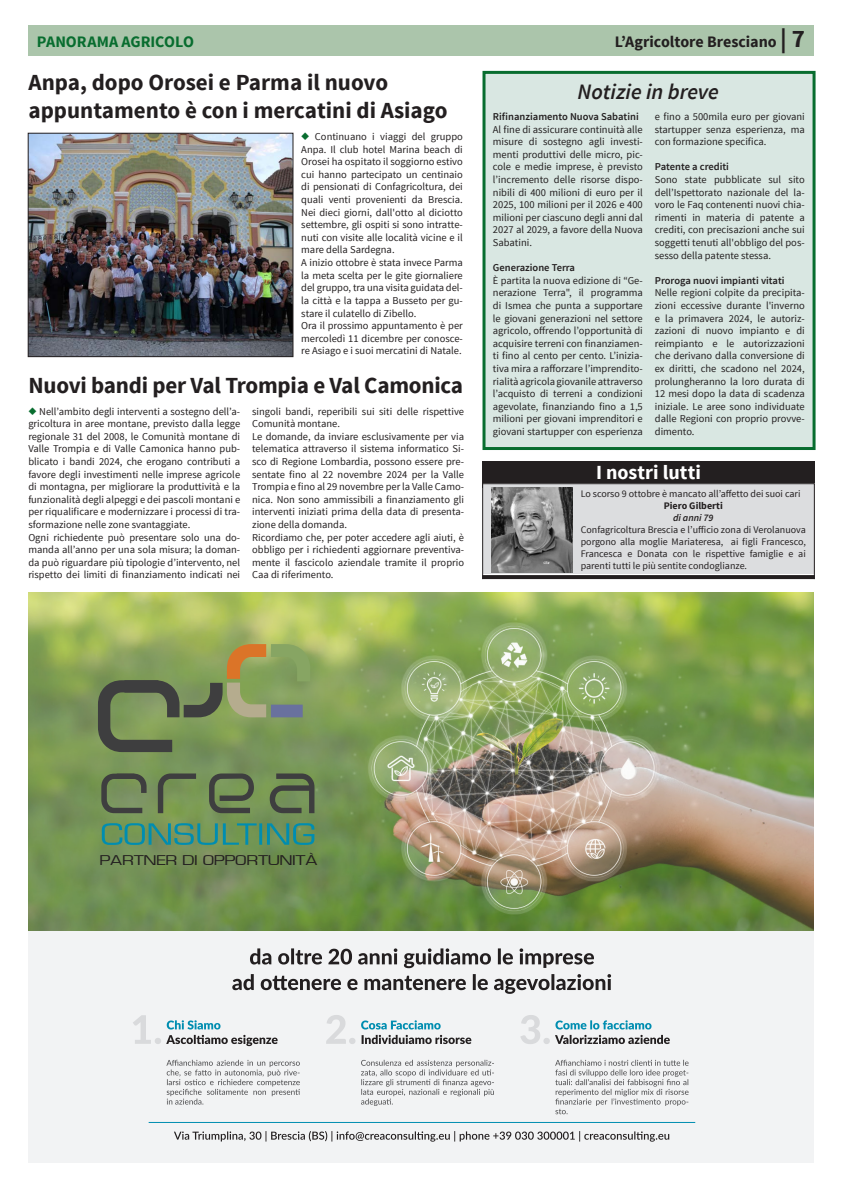
<style>
.page{position:relative;width:842px;height:1191px;background:#fff}
.page>*{position:absolute;margin:0;border:0;box-sizing:border-box;transform-origin:0 0}
.TITOLI_articoli_BIG{font:700 23px/27.6px "Source Sans Pro";letter-spacing:-.01em;color:#231f20}
.Testo_lungo{font:italic 600 22px "Source Sans Pro";color:#231f20}
.TITOLO_LUTTO{font:700 20px "Source Sans Pro";color:#fff}
.t1{font:700 16px "Source Sans Pro";letter-spacing:-.005em;color:#231f20}
.t2{font:700 16px "Source Sans Pro";letter-spacing:-.005em;color:#086d2f}
.t3{font:14.6px "Waukegan LDO";color:#231f20;scale:1.32 1}
.Testo_lungo-2{font:10.5px/12.6px "Source Sans Pro";color:#231f20;text-align:justify}
.Testo_lungo-3{font:600 10.5px "Source Sans Pro";color:#231f20}
.Testo_lutto{font:10px/12px "Source Sans Pro";color:#231f20;text-align:justify}
.Testo_lutto_Grassetto{font:700 10px "Source Sans Pro";color:#231f20}
.Testo_lutto_Corsivo{font:italic 600 10px "Source Sans Pro";color:#231f20}
.s1{font-size:25px}
.s2{color:#086d2f}
</style>
<div class="page">
<div style="left:28px;top:26px;width:786px;height:30px;background:#abc5ab"></div>
<div style="left:482px;top:71px;width:333px;height:379px;background:#d9e7e2;border:3px solid #086d2f"></div>
<div style="left:482px;top:461px;width:333px;height:27px;background:#231f20"></div>
<div style="left:483px;top:484px;width:331px;height:90px;background:#dcdddf"></div>
<div style="left:482px;top:483px;width:333px;height:96px;border:1px solid #231f20"></div>
<svg style="left:482px;top:575px;width:333px;height:4px"></svg>
<img style="left:30px;top:135px;width:261px;height:220px">
<div style="left:28px;top:133px;width:265px;height:224px;border:1px solid #231f20"></div>
<div style="left:28px;top:930px;width:786px;height:232px;background:#f0f1f2"></div>
<img style="left:28px;top:592px;width:786px;height:338px">
<svg style="left:232px;top:974px;width:379px;height:20px"></svg>
<svg style="left:250px;top:948px;width:344px;height:20px"></svg>
<svg style="left:361px;top:1020px;width:110px;height:24px"></svg>
<svg style="left:133px;top:1015px;width:145px;height:31px"></svg>
<svg style="left:326px;top:1015px;width:29px;height:29px"></svg>
<svg style="left:521px;top:1015px;width:149px;height:29px"></svg>
<svg style="left:166px;top:1059px;width:134px;height:45px"></svg>
<svg style="left:361px;top:1059px;width:133px;height:47px"></svg>
<svg style="left:555px;top:1059px;width:134px;height:55px"></svg>
<svg style="left:174px;top:1131px;width:495px;height:10px"></svg>
<hr style="left:149px;top:1122px;width:546px;height:1px;background:#008db0">
<svg style="left:158px;top:773px;width:38px;height:40px;background:#6b824f"></svg>
<svg style="left:209px;top:773px;width:45px;height:40px;background:#5e6f4c"></svg>
<svg style="left:270px;top:773px;width:44px;height:40px;background:#5c6d4c"></svg>
<svg style="left:101px;top:773px;width:46px;height:40px;background:#657653"></svg>
<svg style="left:102px;top:823px;width:212px;height:22px;background:#519172"></svg>
<svg style="left:97px;top:644px;width:213px;height:109px;background:#7d8f58"></svg>
<img style="left:492px;top:488px;width:80px;height:84px">
<p class="t2" style="left:37px;top:32px;width:159px">PANORAMA AGRICOLO</p>
<p class="t1" style="left:615px;top:32px;width:192px">L’Agricoltore Bresciano <span class="s1">| 7</span></p>
<p class="Testo_lungo" style="left:577px;top:78px;width:143px">Notizie in breve</p>
<p class="Testo_lungo-3" style="left:493px;top:110px;width:147px">Rifinanziamento Nuova Sabatini</p>
<p class="Testo_lungo-2" style="left:493px;top:123px;width:151px">Al fine di assicurare continuità alle misure di sostegno agli investi&shy;menti produttivi delle micro, pic&shy;cole e medie imprese, è previsto l’incremento delle risorse dispo&shy;nibili di 400 milioni di euro per il 2025, 100 milioni per il 2026 e 400 milioni per ciascuno degli anni dal 2027 al 2029, a favore della Nuova Sabatini.</p>
<p class="Testo_lungo-3" style="left:493px;top:261px;width:84px">Generazione Terra</p>
<p class="Testo_lungo-2" style="left:493px;top:274px;width:151px">È partita la nuova edizione di “Ge&shy;nerazione Terra", il programma di Ismea che punta a supportare le giovani generazioni nel settore agricolo, offrendo l’opportunità di acquisire terreni con finanziamen&shy;ti fino al cento per cento. L’inizia&shy;tiva mira a rafforzare l’imprendito&shy;rialità agricola giovanile attraverso l’acquisto di terreni a condizioni agevolate, finanziando fino a 1,5 milioni per giovani imprenditori e giovani startupper con esperienza</p>
<p class="TITOLI_articoli_BIG" style="left:29px;top:69px;width:420px">Anpa, dopo Orosei e Parma il nuovo appuntamento è con i mercatini di Asiago</p>
<p class="Testo_lungo-2" style="left:655px;top:110px;width:151px">e fino a 500mila euro per giovani startupper senza esperienza, ma con formazione specifica.</p>
<p class="Testo_lungo-3" style="left:655px;top:160px;width:76px">Patente a crediti</p>
<p class="Testo_lungo-2" style="left:655px;top:173px;width:151px">Sono state pubblicate sul sito dell’Ispettorato nazionale del la&shy;voro le Faq contenenti nuovi chia&shy;rimenti in materia di patente a crediti, con precisazioni anche sui soggetti tenuti all'obbligo del pos&shy;sesso della patente stessa.</p>
<p class="Testo_lungo-3" style="left:655px;top:274px;width:131px">Proroga nuovi impianti vitati</p>
<p class="Testo_lungo-2" style="left:655px;top:287px;width:151px">Nelle regioni colpite da precipita&shy;zioni eccessive durante l'inverno e la primavera 2024, le autoriz&shy;zazioni di nuovo impianto e di reimpianto e le autorizzazioni che derivano dalla conversione di ex diritti, che scadono nel 2024, prolungheranno la loro durata di 12 mesi dopo la data di scadenza iniziale. Le aree sono individuate dalle Regioni con proprio provve&shy;dimento.</p>
<p class="TITOLO_LUTTO" style="left:596px;top:460px;width:106px">I nostri lutti</p>
<p class="Testo_lutto" style="left:581px;top:488px;width:221px">Lo scorso 9 ottobre è mancato all’affetto dei suoi cari</p>
<p class="Testo_lutto_Grassetto" style="left:664px;top:499px;width:60px">Piero Gilberti</p>
<p class="Testo_lutto_Corsivo" style="left:673px;top:511px;width:42px">di anni 79</p>
<p class="Testo_lutto" style="left:581px;top:524px;width:227px">Confagricoltura Brescia e l’ufficio zona di Verolanuova porgono alla moglie Mariateresa, ai figli Francesco, Francesca e Donata con le rispettive famiglie e ai parenti tutti le più sentite condoglianze.</p>
<p class="Testo_lungo-2" style="left:301px;top:130px;width:163px"><span class="s2">◆</span> Continuano i viaggi del gruppo Anpa. Il club hotel Marina beach di Orosei ha ospitato il soggiorno estivo cui hanno partecipato un centinaio di pensionati di Confagricoltura, dei quali venti provenienti da Brescia.<br>Nei dieci giorni, dall'otto al diciotto settembre, gli ospiti si sono intratte&shy;nuti con visite alle località vicine e il mare della Sardegna.</p>
<p class="Testo_lungo-2" style="left:301px;top:256px;width:163px">A inizio ottobre è stata invece Parma la meta scelta per le gite giornaliere del gruppo, tra una visita guidata del&shy;la città e la tappa a Busseto per gu&shy;stare il culatello di Zibello.</p>
<p class="Testo_lungo-2" style="left:301px;top:319px;width:163px">Ora il prossimo appuntamento è per mercoledì 11 dicembre per conosce&shy;re Asiago e i suoi mercatini di Natale.</p>
<p class="TITOLI_articoli_BIG" style="left:28px;top:372px;width:436px">Nuovi bandi per Val Trompia e Val Camonica</p>
<p class="Testo_lungo-2" style="left:252px;top:405px;width:213px">singoli bandi, reperibili sui siti delle rispettive<br>Comunità montane.</p>
<p class="Testo_lungo-2" style="left:252px;top:430px;width:213px">Le domande, da inviare esclusivamente per via telematica attraverso il sistema informatico Si&shy;sco di Regione Lombardia, possono essere pre&shy;sentate fino al 22 novembre 2024 per la Valle Trompia e fino al 29 novembre per la Valle Camo&shy;nica. Non sono ammissibili a finanziamento gli interventi iniziati prima della data di presenta&shy;zione della domanda.</p>
<p class="Testo_lungo-2" style="left:252px;top:531px;width:213px">Ricordiamo che, per poter accedere agli aiuti, è obbligo per i richiedenti aggiornare preventiva&shy;mente il fascicolo aziendale tramite il proprio Caa di riferimento.</p>
<p class="Testo_lungo-2" style="left:28px;top:405px;width:213px"><span class="s2">◆</span> Nell’ambito degli interventi a sostegno dell’a&shy;gricoltura in aree montane, previsto dalla legge regionale 31 del 2008, le Comunità montane di Valle Trompia e di Valle Camonica hanno pub&shy;blicato i bandi 2024, che erogano contributi a favore degli investimenti nelle imprese agricole di montagna, per migliorare la produttività e la funzionalità degli alpeggi e dei pascoli montani e per riqualificare e modernizzare i processi di tra&shy;sformazione nelle zone svantaggiate.</p>
<p class="Testo_lungo-2" style="left:28px;top:531px;width:213px">Ogni richiedente può presentare solo una do&shy;manda all’anno per una sola misura; la doman&shy;da può riguardare più tipologie d’intervento, nel rispetto dei limiti di finanziamento indicati nei</p>
<p class="t3" style="left:100px;top:852px;width:167px">PARTNER DI OPPORTUNITÀ</p>
</div>
